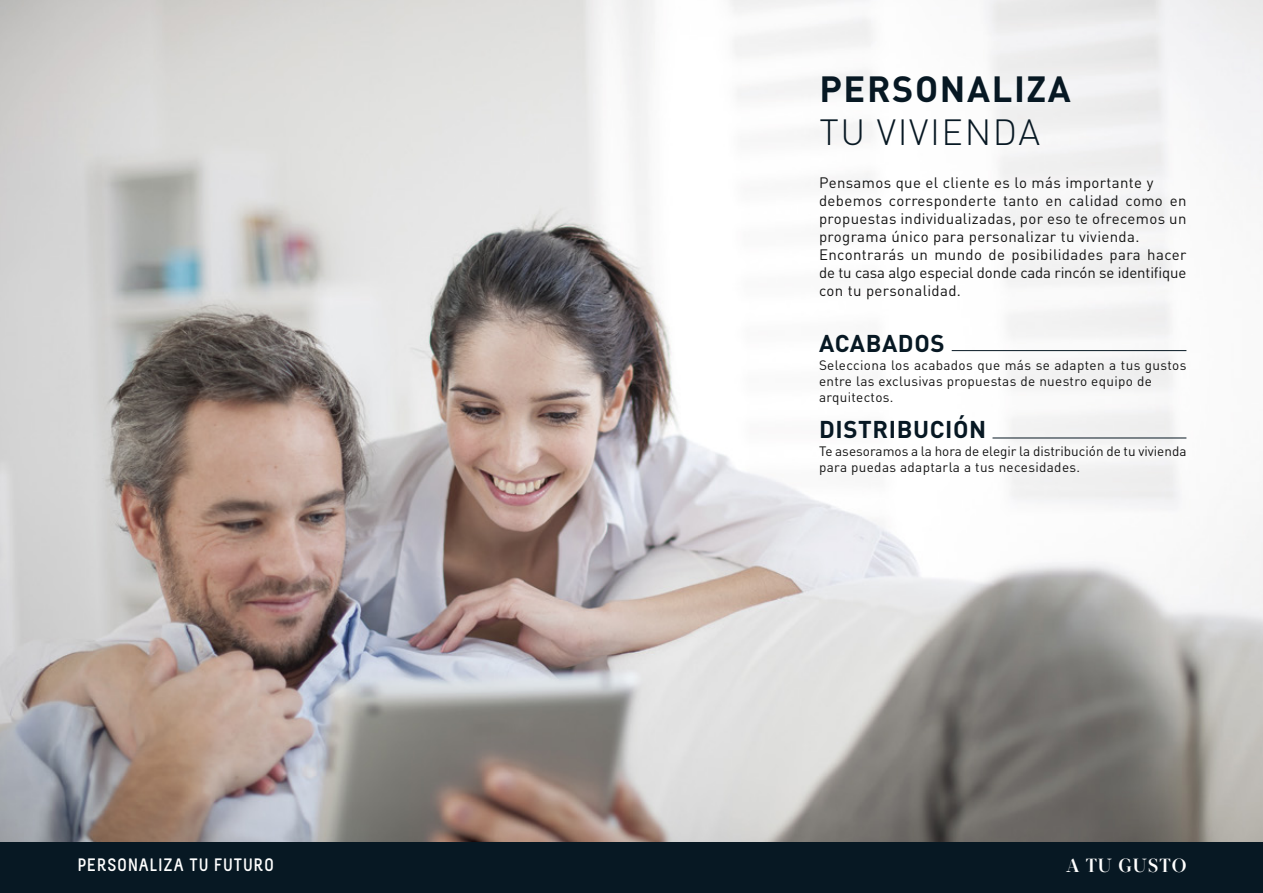
<style>
.page{position:relative;width:1263px;height:893px;background:#fff}
.page>*{position:absolute;margin:0;border:0;box-sizing:border-box;transform-origin:0 0}
.t1{font:700 36px "DIN Pro";letter-spacing:.045em;color:#071823}
.t2{font:300 36px "DIN Pro";letter-spacing:.045em;color:#071823}
.t3{font:700 24px "DIN Pro";letter-spacing:.025em;color:#071823}
.t4{font:700 18.9px "Glosa Display W01";letter-spacing:.05em;color:#fff}
.t5{font:700 18px "Melbourne";letter-spacing:.05em;color:#fff}
.t6{font:15px/18px "DIN Pro";letter-spacing:.025em;color:#131313}
.t7{font:13.5px/16.2px "DIN Pro";letter-spacing:.025em;color:#131313}
.t8{font:13.5px/16.2px "DIN Pro";color:#131313}
</style>
<div class="page">
<img style="left:0;top:0;width:1263px;height:842px">
<hr style="left:992px;top:438px;width:194px;height:1px;background:#071823">
<hr style="left:952px;top:350px;width:234px;height:1px;background:#071823">
<div style="left:0;top:842px;width:1263px;height:51px;background:#071823"></div>
<h1 class="t1" style="left:819px;top:59px;width:253px">PERSONALIZA</h1>
<h1 class="t2" style="left:819px;top:105px;width:222px">TU VIVIENDA</h1>
<p class="t6" style="left:819px;top:172px;width:369px">Pensamos que el cliente es lo más importante y debemos corresponderte tanto en calidad como en propuestas individualizadas, por eso te ofrecemos un programa único para personalizar tu vivienda.<br>Encontrarás un mundo de posibilidades para hacer de tu casa algo especial donde cada rincón se identifique con tu personalidad.</p>
<h2 class="t3" style="left:819px;top:323px;width:127px">ACABADOS</h2>
<p class="t7" style="left:819px;top:355px;width:369px">Selecciona los acabados que más se adapten a tus gustos entre las exclusivas propuestas de nuestro equipo de arquitectos.</p>
<h2 class="t3" style="left:819px;top:409px;width:169px">DISTRIBUCIÓN</h2>
<p class="t8" style="left:819px;top:442px;width:369px">Te asesoramos a la hora de elegir la distribución de tu vivienda para puedas adaptarla a tus necesidades.</p>
<p class="t5" style="left:78px;top:855px;width:198px">PERSONALIZA TU FUTURO</p>
<p class="t4" style="left:1066px;top:854px;width:122px">A TU GUSTO</p>
</div>
